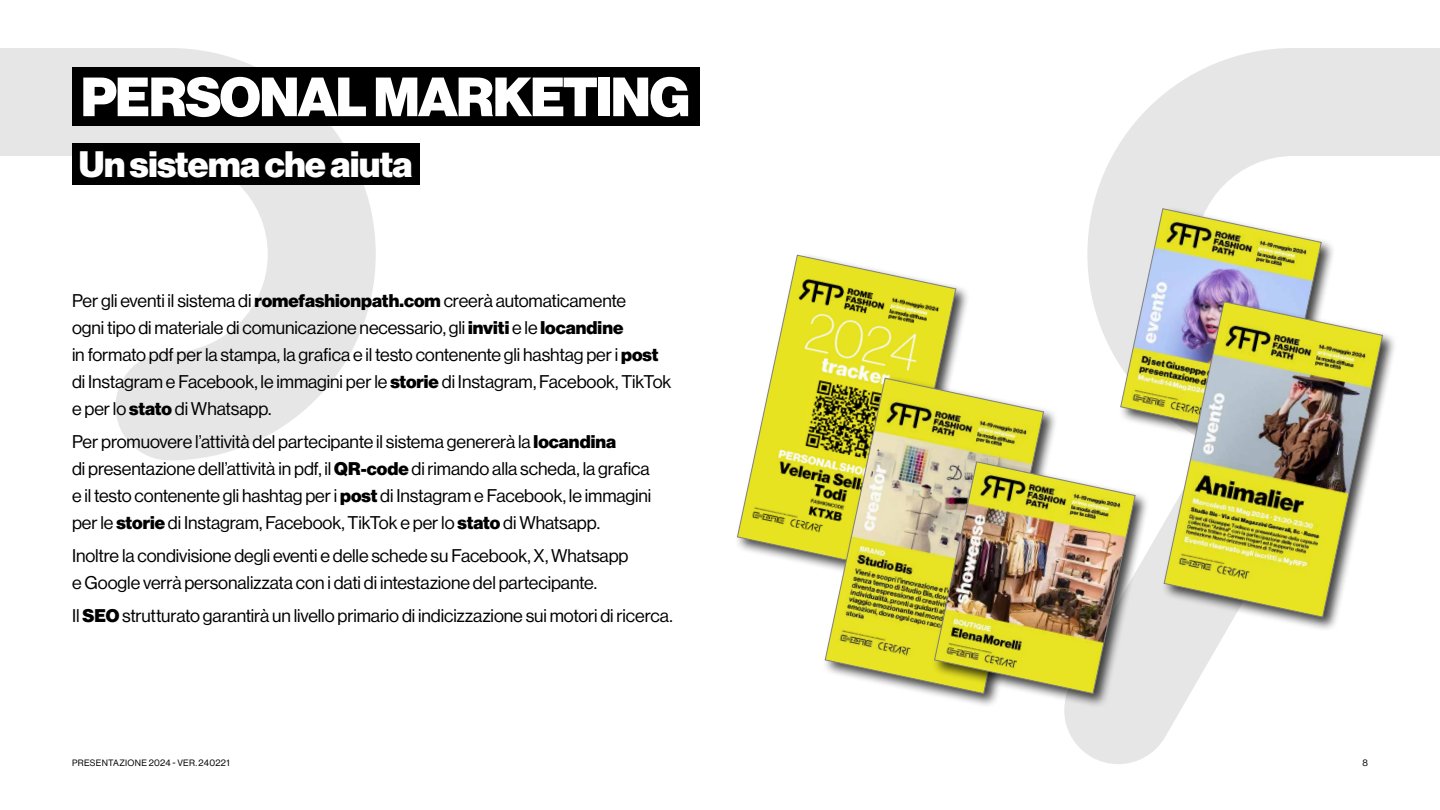
<style>
.page{position:relative;width:1440px;height:810px;background:#fff}
.page>*{position:absolute;margin:0;border:0;box-sizing:border-box;transform-origin:0 0}
.t1{font:900 54px "Neue Haas Display";letter-spacing:-.03em;color:#fff}
.t2{font:900 36px "Neue Haas Display";letter-spacing:-.015em;color:#fff}
.t3{font:18px/27px "Neue Haas Display";letter-spacing:-.005em;color:#000}
.t4{font:9px "Neue Haas Display";letter-spacing:.035em;color:#000}
.s1{font-weight:900}
</style>
<div class="page">
<svg style="left:1064px;top:48px;width:376px;height:716px"></svg>
<svg style="left:0;top:48px;width:376px;height:413px"></svg>
<div style="left:1118px;top:206px;width:218px;height:249px;background:#000;opacity:.75"></div>
<img style="left:1120px;top:208px;width:202px;height:233px">
<div style="left:735px;top:253px;width:236px;height:332px;background:#000;opacity:.75"></div>
<svg style="left:737px;top:255px;width:219px;height:316px"></svg>
<div style="left:1162px;top:299px;width:235px;height:333px;background:#000;opacity:.75"></div>
<img style="left:1164px;top:301px;width:219px;height:317px">
<div style="left:823px;top:376px;width:235px;height:332px;background:#000;opacity:.75"></div>
<img style="left:825px;top:378px;width:219px;height:316px">
<div style="left:72px;top:68px;width:627px;height:58px;background:#000"></div>
<div style="left:72px;top:143px;width:348px;height:42px;background:#000"></div>
<div style="left:932px;top:459px;width:218px;height:249px;background:#000;opacity:.75"></div>
<img style="left:934px;top:461px;width:202px;height:233px">
<h1 class="t1" style="left:81px;top:65px;width:610px">PERSONAL MARKETING</h1>
<h2 class="t2" style="left:79px;top:143px;width:335px">Un sistema che aiuta</h2>
<p class="t3" style="left:72px;top:287px;width:601px">Per gli eventi il sistema di <span class="s1">romefashionpath.com</span> creerà automaticamente<br>ogni tipo di materiale di comunicazione necessario, gli <span class="s1">inviti</span> e le <span class="s1">locandine<br></span>in formato pdf per la stampa, la grafica e il testo contenente gli hashtag per i <span class="s1">post </span>di Instagram e Facebook, le immagini per le <span class="s1">storie</span> di Instagram, Facebook, TikTok e per lo <span class="s1">stato</span> di Whatsapp.</p>
<p class="t3" style="left:72px;top:428px;width:581px">Per promuovere l’attività del partecipante il sistema genererà la <span class="s1">locandina<br></span>di presentazione dell’attività in pdf, il <span class="s1">QR-code</span> di rimando alla scheda, la grafica e il testo contenente gli hashtag per i <span class="s1">post</span> di Instagram e Facebook, le immagini per le <span class="s1">storie</span> di Instagram, Facebook, TikTok e per lo <span class="s1">stato</span> di Whatsapp.</p>
<p class="t3" style="left:72px;top:542px;width:558px">Inoltre la condivisione degli eventi e delle schede su Facebook, X, Whatsapp e Google verrà personalizzata con i dati di intestazione del partecipante.</p>
<p class="t3" style="left:72px;top:602px;width:602px">Il <span class="s1">SEO</span> strutturato garantirà un livello primario di indicizzazione sui motori di ricerca.</p>
<p class="t4" style="left:72px;top:757px;width:159px">Presentazione 2024 - VER. 240221</p>
<p class="t4" style="left:1362px;top:757px;width:7px">8</p>
</div>
